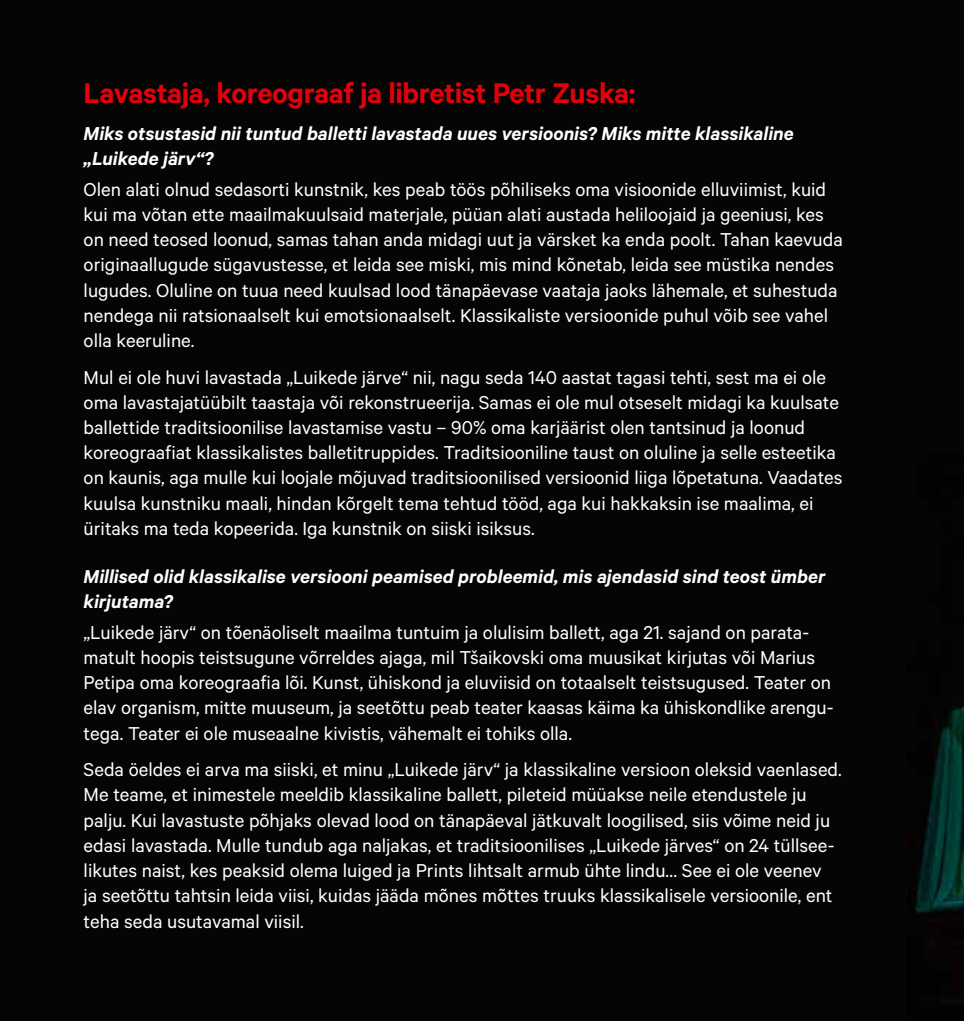
<style>
.page{position:relative;width:964px;height:1021px;background:#fff}
.page>*{position:absolute;margin:0;border:0;box-sizing:border-box;transform-origin:0 0}
.t1{font:600 32px "Calibre";letter-spacing:-.01em;color:#e3000b}
.t2{font:21px/25.2px "Calibre";color:#fff}
.t3{font:italic 600 21px/25.2px "Calibre";color:#fff}
</style>
<div class="page">
<div style="left:0;top:0;width:964px;height:1020px;background:#050506"></div>
<img style="left:915px;top:706px;width:49px;height:207px">
<h1 class="t1" style="left:84px;top:74px;width:553px">Lavastaja, koreograaf ja libretist Petr Zuska:</h1>
<p class="t3" style="left:84px;top:120px;width:711px">Miks otsustasid nii tuntud balletti lavastada uues versioonis? Miks mitte klassikaline „Luikede järv“?</p>
<p class="t2" style="left:84px;top:176px;width:760px">Olen alati olnud sedasorti kunstnik, kes peab töös põhiliseks oma visioonide elluviimist, kuid kui ma võtan ette maailmakuulsaid materjale, püüan alati austada heliloojaid ja geeniusi, kes on need teosed loonud, samas tahan anda midagi uut ja värsket ka enda poolt. Tahan kaevuda originaallugude sügavustesse, et leida see miski, mis mind kõnetab, leida see müstika nendes lugudes. Oluline on tuua need kuulsad lood tänapäevase vaataja jaoks lähemale, et suhestuda nendega nii ratsionaalselt kui emotsionaalselt. Klassikaliste versioonide puhul võib see vahel olla keeruline.</p>
<p class="t2" style="left:84px;top:363px;width:760px">Mul ei ole huvi lavastada „Luikede järve“ nii, nagu seda 140 aastat tagasi tehti, sest ma ei ole oma lavastajatüübilt taastaja või rekonstrueerija. Samas ei ole mul otseselt midagi ka kuulsate ballettide traditsioonilise lavastamise vastu – 90% oma karjäärist olen tantsinud ja loonud koreograafiat klassikalistes balletitruppides. Traditsiooniline taust on oluline ja selle esteetika on kaunis, aga mulle kui loojale mõjuvad traditsioonilised versioonid liiga lõpetatuna. Vaadates kuulsa kunstniku maali, hindan kõrgelt tema tehtud tööd, aga kui hakkaksin ise maalima, ei üritaks ma teda kopeerida. Iga kunstnik on siiski isiksus.</p>
<p class="t3" style="left:84px;top:563px;width:743px">Millised olid klassikalise versiooni peamised probleemid, mis ajendasid sind teost ümber kirjutama?</p>
<p class="t2" style="left:84px;top:619px;width:751px">„Luikede järv“ on tõenäoliselt maailma tuntuim ja olulisim ballett, aga 21. sajand on parata&shy;matult hoopis teistsugune võrreldes ajaga, mil Tšaikovski oma muusikat kirjutas või Marius Petipa oma koreograafia lõi. Kunst, ühiskond ja eluviisid on totaalselt teistsugused. Teater on elav organism, mitte muuseum, ja seetõttu peab teater kaasas käima ka ühiskondlike arengu&shy;tega. Teater ei ole museaalne kivistis, vähemalt ei tohiks olla.</p>
<p class="t2" style="left:84px;top:756px;width:759px">Seda öeldes ei arva ma siiski, et minu „Luikede järv“ ja klassikaline versioon oleksid vaenlased.<br>Me teame, et inimestele meeldib klassikaline ballett, pileteid müüakse neile etendustele ju palju. Kui lavastuste põhjaks olevad lood on tänapäeval jätkuvalt loogilised, siis võime neid ju edasi lavastada. Mulle tundub aga naljakas, et traditsioonilises „Luikede järves“ on 24 tüllsee&shy;likutes naist, kes peaksid olema luiged ja Prints lihtsalt armub ühte lindu… See ei ole veenev<br>ja seetõttu tahtsin leida viisi, kuidas jääda mõnes mõttes truuks klassikalisele versioonile, ent teha seda usutavamal viisil.</p>
</div>
